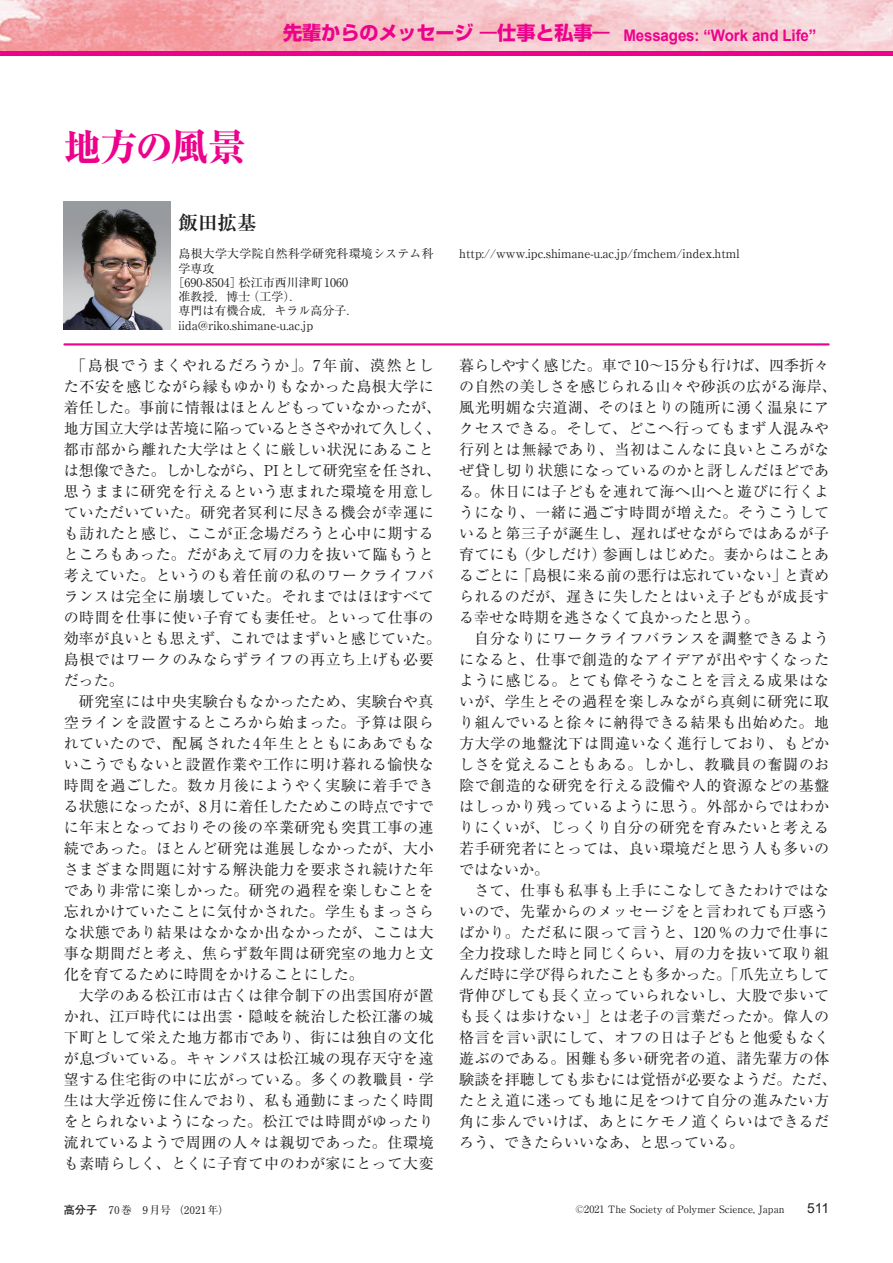
<style>
.page{position:relative;width:893px;height:1263px;background:#fff}
.page>*{position:absolute;margin:0;border:0;box-sizing:border-box;transform-origin:0 0}
.t1{font:800 37.5px "Ryumin Pro";letter-spacing:-.04em;color:#ed028c}
.t2{font:700 19.5px "Ryumin Pro";color:#231f20}
.t3{font:700 15.9px "Arial";letter-spacing:-.01em;color:#ed028c;scale:.95 1}
.t4{font:15px/21px "Ryumin Pro";letter-spacing:.015em;color:#231f20}
.t5{font:13.8px "Arial";color:#231f20}
.t6{font:12px "Ryumin Pro";color:#231f20}
.t7{font:700 10.65px "Futo Min A101 Pro";color:#231f20}
.t8{font:10.05px "Ryumin Pro";color:#231f20}
.s1{font-family:"Shin Go Pro";font-size:19.2px}
.s2{font-family:"Futo Go B101 Pro";font-size:11.1px}
</style>
<div class="page">
<svg style="left:0;top:0;width:893px;height:51px;background:#f5bec3"></svg>
<hr style="left:0;top:51px;width:893px;height:4px;background:#ed028c">
<hr style="left:64px;top:344px;width:765px;height:1px;background:#ed028c">
<img style="left:64px;top:202px;width:106px;height:128px">
<h1 class="t1" style="left:64px;top:117px;width:184px">地方の風景</h1>
<p class="t3" style="left:283px;top:25px;width:563px"><span class="s1">先輩からのメッセージ ―仕事と私事―</span> Messages: “Work and Life”</p>
<h2 class="t2" style="left:179px;top:207px;width:79px">飯田拡基</h2>
<p class="t6" style="left:179px;top:244px;width:257px">島根大学大学院自然科学研究科環境システム科</p>
<p class="t6" style="left:179px;top:259px;width:37px">学専攻</p>
<p class="t6" style="left:173px;top:273px;width:177px">［690-8504］松江市西川津町1060</p>
<p class="t6" style="left:179px;top:287px;width:124px">准教授，博士（工学）．</p>
<p class="t6" style="left:179px;top:301px;width:181px">専門は有機合成，キラル高分子．</p>
<p class="t6" style="left:179px;top:316px;width:136px">iida@riko.shimane-u.ac.jp</p>
<p class="t4" style="left:64px;top:354px;width:379px;text-indent:8px">「島根でうまくやれるだろうか」。7年前、漠然とした不安を感じながら縁もゆかりもなかった島根大学に着任した。事前に情報はほとんどもっていなかったが、地方国立大学は苦境に陥っているとささやかれて久しく、都市部から離れた大学はとくに厳しい状況にあることは想像できた。しかしながら、PIとして研究室を任され、思うままに研究を行えるという恵まれた環境を用意していただいていた。研究者冥利に尽きる機会が幸運にも訪れたと感じ、ここが正念場だろうと心中に期するところもあった。だがあえて肩の力を抜いて臨もうと考えていた。というのも着任前の私のワークライフバランスは完全に崩壊していた。それまではほぼすべての時間を仕事に使い子育ても妻任せ。といって仕事の効率が良いとも思えず、これではまずいと感じていた。島根ではワークのみならずライフの再立ち上げも必要だった。</p>
<p class="t4" style="left:64px;top:690px;width:371px;text-align:justify;text-indent:15px">研究室には中央実験台もなかったため、実験台や真空ラインを設置するところから始まった。予算は限られていたので、配属された4年生とともにああでもないこうでもないと設置作業や工作に明け暮れる愉快な時間を過ごした。数カ月後にようやく実験に着手できる状態になったが、8月に着任したためこの時点ですでに年末となっておりその後の卒業研究も突貫工事の連続であった。ほとんど研究は進展しなかったが、大小さまざまな問題に対する解決能力を要求され続けた年であり非常に楽しかった。研究の過程を楽しむことを忘れかけていたことに気付かされた。学生もまっさらな状態であり結果はなかなか出なかったが、ここは大事な期間だと考え、焦らず数年間は研究室の地力と文化を育てるために時間をかけることにした。</p>
<p class="t4" style="left:64px;top:984px;width:371px;text-align:justify;text-indent:15px">大学のある松江市は古くは律令制下の出雲国府が置かれ、江戸時代には出雲・隠岐を統治した松江藩の城下町として栄えた地方都市であり、街には独自の文化が息づいている。キャンパスは松江城の現存天守を遠望する住宅街の中に広がっている。多くの教職員・学生は大学近傍に住んでおり、私も通勤にまったく時間をとられないようになった。松江では時間がゆったり流れているようで周囲の人々は親切であった。住環境も素晴らしく、とくに子育て中のわが家にとって大変</p>
<p class="t6" style="left:459px;top:244px;width:282px">http://www.ipc.shimane-u.ac.jp/fmchem/index.html</p>
<p class="t4" style="left:459px;top:354px;width:379px">暮らしやすく感じた。車で10～15分も行けば、四季折々の自然の美しさを感じられる山々や砂浜の広がる海岸、風光明媚な宍道湖、そのほとりの随所に湧く温泉にアクセスできる。そして、どこへ行ってもまず人混みや行列とは無縁であり、当初はこんなに良いところがなぜ貸し切り状態になっているのかと訝しんだほどである。休日には子どもを連れて海へ山へと遊びに行くようになり、一緒に過ごす時間が増えた。そうこうしていると第三子が誕生し、遅ればせながらではあるが子育てにも（少しだけ）参画しはじめた。妻からはことあるごとに「島根に来る前の悪行は忘れていない」と責められるのだが、遅きに失したとはいえ子どもが成長する幸せな時期を逃さなくて良かったと思う。</p>
<p class="t4" style="left:459px;top:627px;width:371px;text-align:justify;text-indent:15px">自分なりにワークライフバランスを調整できるようになると、仕事で創造的なアイデアが出やすくなったように感じる。とても偉そうなことを言える成果はないが、学生とその過程を楽しみながら真剣に研究に取り組んでいると徐々に納得できる結果も出始めた。地方大学の地盤沈下は間違いなく進行しており、もどかしさを覚えることもある。しかし、教職員の奮闘のお陰で創造的な研究を行える設備や人的資源などの基盤はしっかり残っているように思う。外部からではわかりにくいが、じっくり自分の研究を育みたいと考える若手研究者にとっては、良い環境だと思う人も多いのではないか。</p>
<p class="t4" style="left:459px;top:879px;width:379px;text-indent:15px">さて、仕事も私事も上手にこなしてきたわけではないので、先輩からのメッセージをと言われても戸惑うばかり。ただ私に限って言うと、120％の力で仕事に全力投球した時と同じくらい、肩の力を抜いて取り組んだ時に学び得られたことも多かった。「爪先立ちして背伸びしても長く立っていられないし、大股で歩いても長くは歩けない」とは老子の言葉だったか。偉人の格言を言い訳にして、オフの日は子どもと他愛もなく遊ぶのである。困難も多い研究者の道、諸先輩方の体験談を拝聴しても歩むには覚悟が必要なようだ。ただ、たとえ道に迷っても地に足をつけて自分の進みたい方角に歩んでいけば、あとにケモノ道くらいはできるだろう、できたらいいなあ、と思っている。</p>
<p class="t7" style="left:64px;top:1202px;width:167px"><span class="s2">高分子　</span>70巻　9月号　（2021年）</p>
<p class="t8" style="left:575px;top:1201px;width:211px">©2021 The Society of Polymer Science, Japan</p>
<p class="t5" style="left:807px;top:1199px;width:24px">511</p>
</div>
